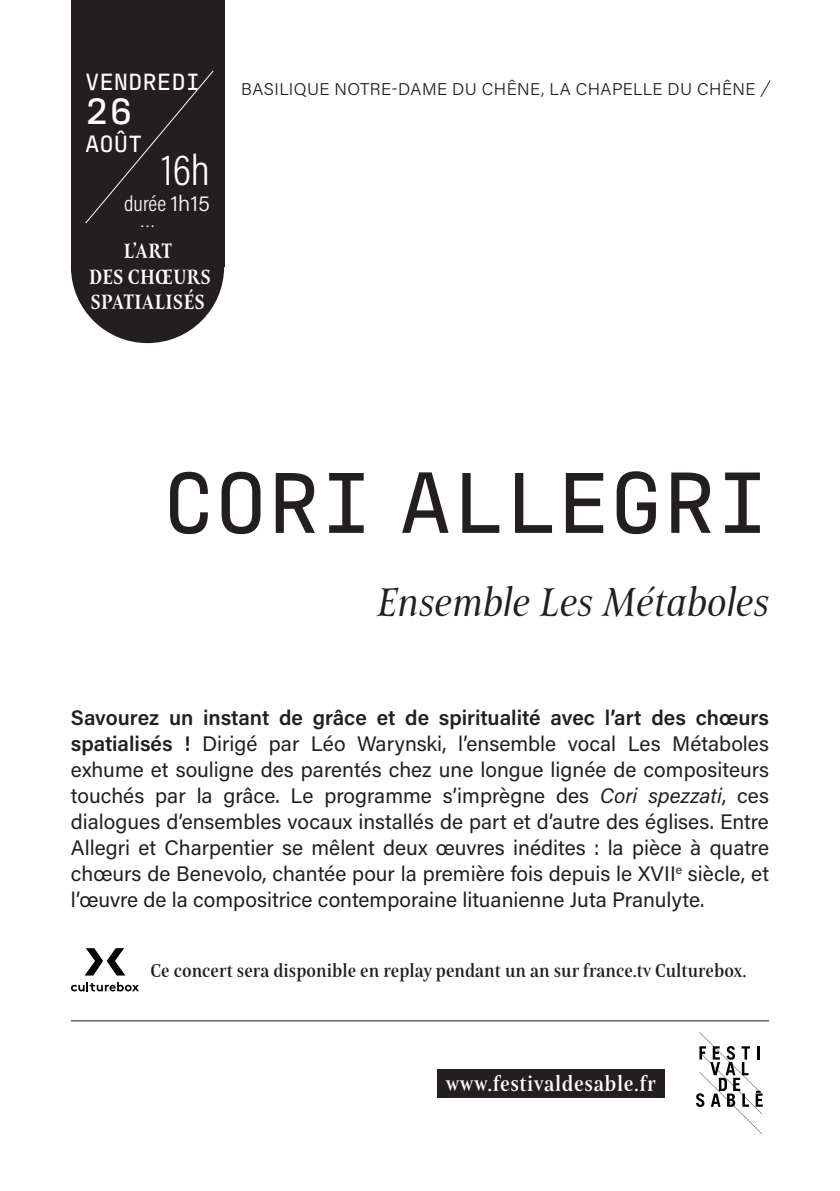
<style>
.page{position:relative;width:840px;height:1191px;background:#fff}
.page>*{position:absolute;margin:0;border:0;box-sizing:border-box;transform-origin:0 0}
.t1{font:500 88px "Antarctican Mono";color:#231f20}
.t2{font:300 44px "Acumin Pro Cond";color:#fff}
.t3{font:40.6px "Belda Con Reg It";color:#231f20}
.t4{font:500 40px "Antarctican Mono";color:#fff}
.t5{font:500 24px "Antarctican Mono";color:#fff}
.t6{font:22px "Belda Con Med";letter-spacing:.025em;color:#fff}
.t7{font:300 22px "Acumin Pro Cond";color:#fff}
.t8{font:300 22px "Aaux Next";color:#fff}
.t9{font:21px/26px "Acumin Pro";color:#231f20;text-align:justify}
.t10{font:21px/25.2px "Belda Con Dem";color:#fff;text-align:center}
.t11{font:19px "Belda Con Med";color:#231f20}
.t12{font:300 17px "Acumin Pro";letter-spacing:.025em;color:#231f20}
.s1{font-family:"Acumin Pro"}
.s2{font-size:88.8px}
.s3{font-weight:600}
.s4{font-style:italic}
</style>
<div class="page">
<svg style="left:760px;top:80px;width:10px;height:17px"></svg>
<div style="left:71px;top:0;width:153px;height:266px;background:#231f20"></div>
<div style="left:71px;top:190px;width:153px;height:153px;background:#231f20;border-radius:50%"></div>
<svg style="left:85px;top:70px;width:129px;height:154px"></svg>
<div style="left:437px;top:1069px;width:226px;height:28px;background:#231f20"></div>
<hr style="left:71px;top:1020px;width:697px;height:1px;background:#231f20">
<svg style="left:696px;top:1032px;width:66px;height:102px"></svg>
<svg style="left:71px;top:982px;width:68px;height:9px"></svg>
<svg style="left:85px;top:948px;width:40px;height:27px"></svg>
<p class="t5" style="left:85px;top:64px;width:116px">VENDREDI</p>
<p class="t4" style="left:85px;top:80px;width:49px">26</p>
<p class="t5" style="left:85px;top:125px;width:59px">AOÛT</p>
<p class="t2" style="left:162px;top:142px;width:50px">16h</p>
<p class="t7" style="left:124px;top:190px;width:87px">durée <span class="s1">1h15</span></p>
<p class="t8" style="left:140px;top:205px;width:17px">...</p>
<p class="t10" style="left:89px;top:239px;width:123px">L’ART<br>DES CHŒURS<br>SPATIALISÉS</p>
<p class="t12" style="left:241px;top:77px;width:515px">BASILIQUE NOTRE-DAME DU CHÊNE, LA CHAPELLE DU CHÊNE</p>
<p class="t1" style="left:162px;top:436px;width:608px">CORI ALLE<span class="s2">GRI</span></p>
<p class="t3" style="left:376px;top:577px;width:394px">Ensemble Les Métaboles</p>
<p class="t9" style="left:71px;top:703px;width:699px"><span class="s3">Savourez un instant de grâce et de spiritualité avec l’art des chœurs spatialisés !</span> Dirigé par Léo Warynski, l’ensemble vocal Les Métaboles exhume et souligne des parentés chez une longue lignée de compositeurs touchés par la grâce. Le programme s’imprègne des <span class="s4">Cori spezzati</span>, ces dialogues d’ensembles vocaux installés de part et d’autre des églises. Entre Allegri et Charpentier se mêlent deux œuvres inédites : la pièce à quatre chœurs de Benevolo, chantée pour la première fois depuis le XVII<sup>e</sup> siècle, et l’œuvre de la compositrice contemporaine lituanienne Juta Pranulyte.</p>
<p class="t11" style="left:150px;top:958px;width:597px">Ce concert sera disponible en replay pendant un an sur france.tv Culturebox.</p>
<p class="t6" style="left:445px;top:1070px;width:212px">www.festivaldesable.fr</p>
</div>
